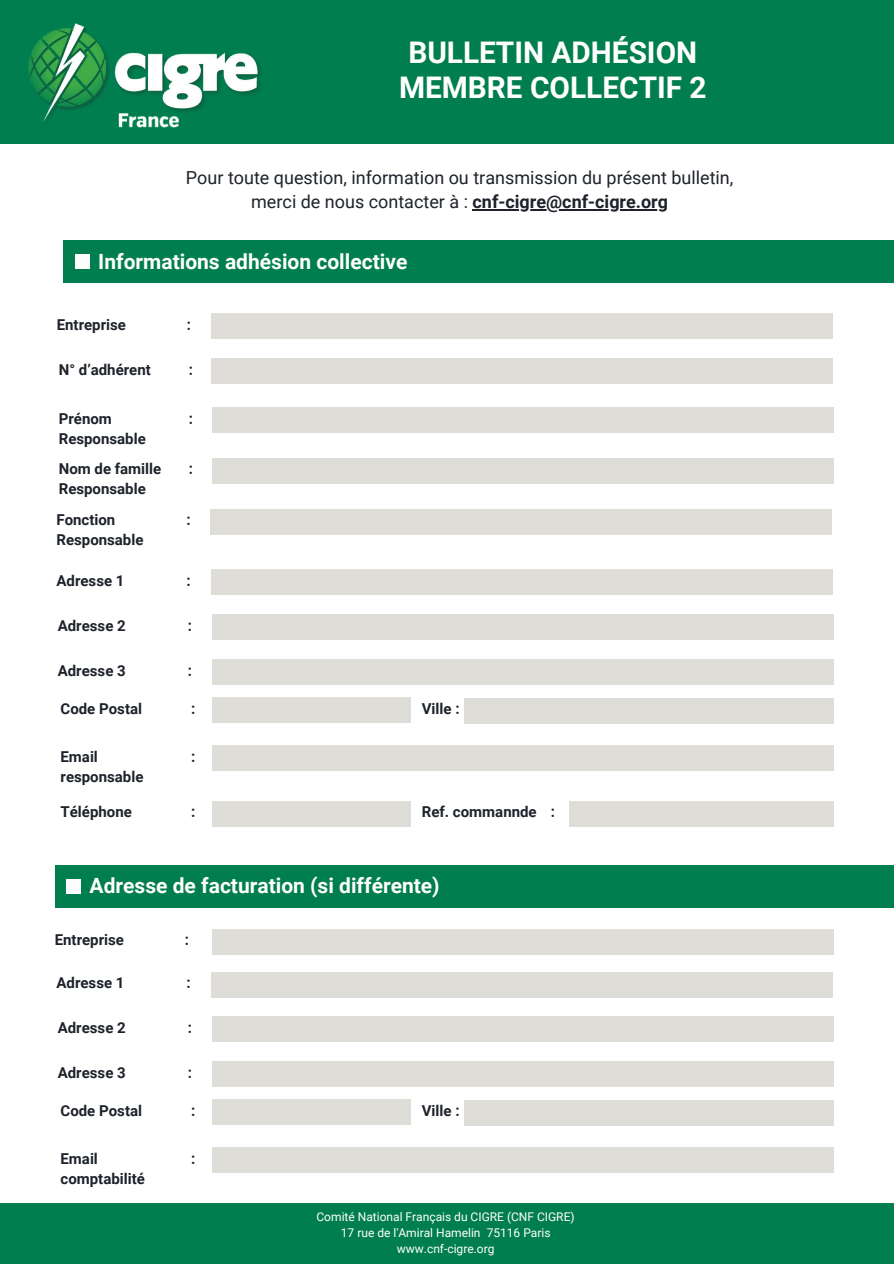
<style>
.page{position:relative;width:894px;height:1264px;background:#fff}
.page>*{position:absolute;margin:0;border:0;box-sizing:border-box;transform-origin:0 0}
.t1{font:700 29.85px/34.8px "Roboto";color:#fff;text-align:center}
.t2{font:700 21px "Roboto";color:#fff}
.t3{font:18px/24.8px "Roboto";color:#1e232b;text-align:center}
.t4{font:700 15px/20.2px "Roboto";color:#1e232b}
.t5{font:12px/16px "Roboto";color:#fff;text-align:center}
.s1{font-style:inherit}
.s2{font-weight:700}
</style>
<div class="page">
<div style="left:0;top:0;width:893px;height:143px;background:#007e4f"></div>
<div style="left:0;top:1203px;width:893px;height:60px;background:#007e4f"></div>
<img style="left:28px;top:23px;width:233px;height:105px">
<div style="left:63px;top:240px;width:830px;height:43px;background:#007e4f"></div>
<div style="left:75px;top:255px;width:14px;height:14px;background:#fdfdfd"></div>
<div style="left:55px;top:864px;width:838px;height:43px;background:#007e4f"></div>
<div style="left:66px;top:879px;width:15px;height:14px;background:#fdfdfd"></div>
<hr style="left:472px;top:209px;width:196px;height:2px;background:#1e232b">
<div style="left:212px;top:800px;width:198px;height:26px;background:#deddd7"></div>
<div style="left:212px;top:745px;width:621px;height:26px;background:#deddd7"></div>
<div style="left:212px;top:407px;width:621px;height:26px;background:#deddd7"></div>
<div style="left:212px;top:458px;width:621px;height:25px;background:#deddd7"></div>
<div style="left:569px;top:801px;width:264px;height:25px;background:#deddd7"></div>
<div style="left:212px;top:659px;width:621px;height:26px;background:#deddd7"></div>
<div style="left:211px;top:313px;width:621px;height:26px;background:#deddd7"></div>
<div style="left:211px;top:358px;width:621px;height:26px;background:#deddd7"></div>
<div style="left:210px;top:508px;width:621px;height:26px;background:#deddd7"></div>
<div style="left:211px;top:569px;width:621px;height:26px;background:#deddd7"></div>
<div style="left:212px;top:614px;width:621px;height:26px;background:#deddd7"></div>
<div style="left:212px;top:697px;width:198px;height:26px;background:#deddd7"></div>
<div style="left:464px;top:697px;width:369px;height:26px;background:#deddd7"></div>
<div style="left:212px;top:1147px;width:621px;height:26px;background:#deddd7"></div>
<div style="left:212px;top:1061px;width:621px;height:26px;background:#deddd7"></div>
<div style="left:211px;top:971px;width:621px;height:26px;background:#deddd7"></div>
<div style="left:212px;top:1016px;width:621px;height:26px;background:#deddd7"></div>
<div style="left:212px;top:1099px;width:198px;height:26px;background:#deddd7"></div>
<div style="left:464px;top:1099px;width:369px;height:26px;background:#deddd7"></div>
<div style="left:212px;top:929px;width:621px;height:25px;background:#deddd7"></div>
<p class="t1" style="left:399px;top:35px;width:309px">BULLETIN ADHÉSION<br><span class="s1">MEMBRE COLLECTIF 2</span></p>
<p class="t3" style="left:186px;top:165px;width:548px">Pour toute question, information ou transmission du présent bulletin, merci de nous contacter à : <span class="s2">cnf-cigre@cnf-cigre.org</span></p>
<p class="t2" style="left:98px;top:249px;width:310px">Informations adhésion collective</p>
<p class="t4" style="left:57px;top:314px;width:71px">Entreprise</p>
<p class="t4" style="left:187px;top:314px;width:6px">:</p>
<p class="t4" style="left:59px;top:359px;width:94px">N° d’adhérent</p>
<p class="t4" style="left:189px;top:359px;width:6px">:</p>
<p class="t4" style="left:59px;top:408px;width:88px">Prénom<br>Responsable</p>
<p class="t4" style="left:189px;top:408px;width:6px">:</p>
<p class="t4" style="left:59px;top:459px;width:104px">Nom de famille<br>Responsable</p>
<p class="t4" style="left:189px;top:459px;width:6px">:</p>
<p class="t4" style="left:56px;top:510px;width:88px">Fonction<br>Responsable</p>
<p class="t4" style="left:186px;top:510px;width:6px">:</p>
<p class="t4" style="left:56px;top:570px;width:69px">Adresse 1</p>
<p class="t4" style="left:186px;top:570px;width:6px">:</p>
<p class="t4" style="left:58px;top:615px;width:69px">Adresse 2</p>
<p class="t4" style="left:188px;top:615px;width:6px">:</p>
<p class="t4" style="left:58px;top:660px;width:69px">Adresse 3</p>
<p class="t4" style="left:188px;top:660px;width:6px">:</p>
<p class="t4" style="left:60px;top:698px;width:83px">Code Postal</p>
<p class="t4" style="left:191px;top:698px;width:6px">:</p>
<p class="t4" style="left:421px;top:698px;width:39px">Ville :</p>
<p class="t4" style="left:60px;top:746px;width:84px">Email responsable</p>
<p class="t4" style="left:60px;top:801px;width:73px">Téléphone</p>
<p class="t4" style="left:421px;top:801px;width:116px">Ref. commannde</p>
<p class="t4" style="left:191px;top:746px;width:6px">:</p>
<p class="t4" style="left:191px;top:801px;width:6px">:</p>
<p class="t4" style="left:550px;top:801px;width:6px">:</p>
<p class="t2" style="left:90px;top:873px;width:351px">Adresse de facturation (si différente)</p>
<p class="t4" style="left:55px;top:930px;width:71px">Entreprise</p>
<p class="t4" style="left:185px;top:930px;width:6px">:</p>
<p class="t4" style="left:56px;top:972px;width:69px">Adresse 1</p>
<p class="t4" style="left:186px;top:972px;width:6px">:</p>
<p class="t4" style="left:58px;top:1017px;width:69px">Adresse 2</p>
<p class="t4" style="left:188px;top:1017px;width:6px">:</p>
<p class="t4" style="left:58px;top:1062px;width:69px">Adresse 3</p>
<p class="t4" style="left:188px;top:1062px;width:6px">:</p>
<p class="t4" style="left:60px;top:1100px;width:83px">Code Postal</p>
<p class="t4" style="left:191px;top:1100px;width:6px">:</p>
<p class="t4" style="left:421px;top:1100px;width:39px">Ville :</p>
<p class="t4" style="left:60px;top:1148px;width:86px">Email comptabilité</p>
<p class="t4" style="left:191px;top:1148px;width:6px">:</p>
<p class="t5" style="left:316px;top:1208px;width:259px">Comité National Français du CIGRE (CNF CIGRE)<br>17 rue de l'Amiral Hamelin 75116 Paris www.cnf-cigre.org</p>
</div>
